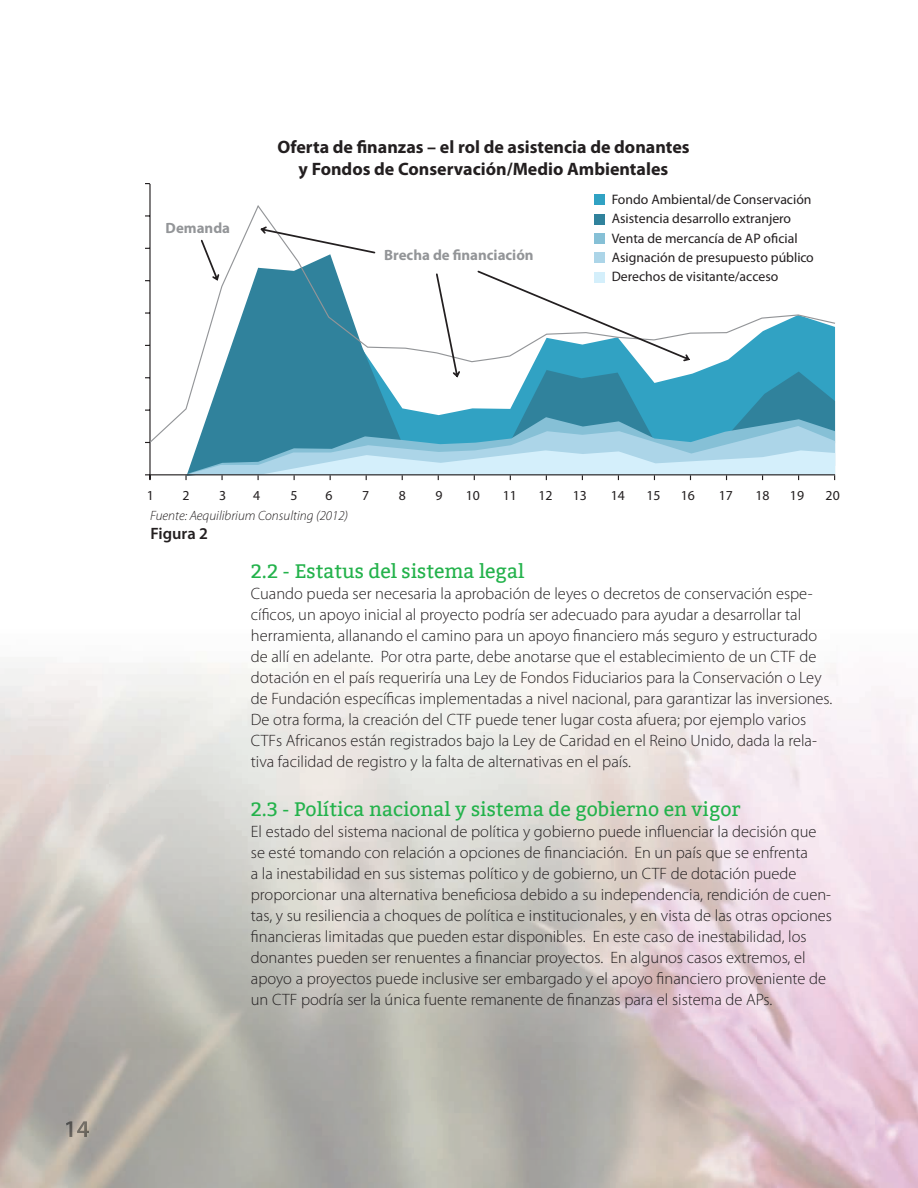
<style>
.page{position:relative;width:918px;height:1188px;background:#fff}
.page>*{position:absolute;margin:0;border:0;box-sizing:border-box;transform-origin:0 0}
.t1{font:19.5px "Bitter";color:#23b24b}
.t2{font:700 18px/21.6px "Myriad Pro";color:#231f20;text-align:center}
.t3{font:300 16.5px/21px "Myriad Pro";color:#231f20}
.t4{font:600 16.5px "Myriad Pro";color:#231f20}
.t5{font:700 14.85px "Myriad Pro";color:#939598}
.t6{font:13.8px/19.4px "Myriad Pro";color:#231f20}
.t7{font:italic 300 13.5px "Myriad Pro";color:#231f20}
</style>
<div class="page">
<img style="left:66px;top:1121px;width:23px;height:16px">
<hr style="left:149px;top:184px;width:2px;height:296px;background:#231f20">
<svg style="left:149px;top:204px;width:687px;height:240px"></svg>
<svg style="left:185px;top:370px;width:650px;height:110px;background:#79b6cb"></svg>
<hr style="left:149px;top:474px;width:686px;height:1px;background:#231f20">
<div style="left:595px;top:195px;width:10px;height:10px;background:#31a2c3"></div>
<div style="left:595px;top:214px;width:10px;height:10px;background:#30829c"></div>
<svg style="left:199px;top:225px;width:492px;height:154px"></svg>
<p class="t5" style="left:166px;top:219px;width:66px">Demanda</p>
<p class="t2" style="left:277px;top:136px;width:414px">Oferta de finanzas – el rol de asistencia de donantes y Fondos de Conservación/Medio Ambientales</p>
<p class="t5" style="left:384px;top:245px;width:151px">Brecha de financiación</p>
<p class="t6" style="left:612px;top:189px;width:204px">Fondo Ambiental/de Conservación Asistencia desarrollo extranjero Venta de mercancía de AP oficial Asignación de presupuesto público Derechos de visitante/acceso</p>
<p class="t6" style="left:147px;top:485px;width:9px">1</p>
<p class="t6" style="left:182px;top:485px;width:9px">2</p>
<p class="t6" style="left:219px;top:485px;width:9px">3</p>
<p class="t6" style="left:253px;top:485px;width:9px">4</p>
<p class="t6" style="left:290px;top:485px;width:9px">5</p>
<p class="t6" style="left:326px;top:485px;width:9px">6</p>
<p class="t6" style="left:362px;top:485px;width:9px">7</p>
<p class="t6" style="left:399px;top:485px;width:9px">8</p>
<p class="t6" style="left:435px;top:485px;width:9px">9</p>
<p class="t6" style="left:466px;top:485px;width:16px">10</p>
<p class="t6" style="left:503px;top:485px;width:16px">11</p>
<p class="t6" style="left:538px;top:485px;width:16px">12</p>
<p class="t6" style="left:573px;top:485px;width:16px">13</p>
<p class="t6" style="left:611px;top:485px;width:16px">14</p>
<p class="t6" style="left:646px;top:485px;width:16px">15</p>
<p class="t6" style="left:681px;top:485px;width:16px">16</p>
<p class="t6" style="left:719px;top:485px;width:16px">17</p>
<p class="t6" style="left:756px;top:485px;width:16px">18</p>
<p class="t6" style="left:790px;top:485px;width:16px">19</p>
<p class="t6" style="left:826px;top:485px;width:16px">20</p>
<p class="t7" style="left:150px;top:508px;width:199px">Fuente: Aequilibrium Consulting (2012)</p>
<p class="t4" style="left:151px;top:523px;width:59px">Figura 2</p>
<p class="t1" style="left:251px;top:560px;width:275px">2.2 - Estatus del sistema legal</p>
<p class="t3" style="left:251px;top:583px;width:583px">Cuando pueda ser necesaria la aprobación de leyes o decretos de conservación espe&shy;cíficos, un apoyo inicial al proyecto podría ser adecuado para ayudar a desarrollar tal herramienta, allanando el camino para un apoyo financiero más seguro y estructurado de allí en adelante. Por otra parte, debe anotarse que el establecimiento de un CTF de dotación en el país requeriría una Ley de Fondos Fiduciarios para la Conservación o Ley de Fundación específicas implementadas a nivel nacional, para garantizar las inversiones.<br>De otra forma, la creación del CTF puede tener lugar costa afuera; por ejemplo varios CTFs Africanos están registrados bajo la Ley de Caridad en el Reino Unido, dada la rela&shy;tiva facilidad de registro y la falta de alternativas en el país.</p>
<p class="t1" style="left:251px;top:798px;width:491px">2.3 - Política nacional y sistema de gobierno en vigor</p>
<p class="t3" style="left:251px;top:821px;width:583px">El estado del sistema nacional de política y gobierno puede influenciar la decisión que se esté tomando con relación a opciones de financiación. En un país que se enfrenta<br>a la inestabilidad en sus sistemas político y de gobierno, un CTF de dotación puede proporcionar una alternativa beneficiosa debido a su independencia, rendición de cuen&shy;tas, y su resiliencia a choques de política e institucionales, y en vista de las otras opciones financieras limitadas que pueden estar disponibles. En este caso de inestabilidad, los donantes pueden ser renuentes a financiar proyectos. En algunos casos extremos, el apoyo a proyectos puede inclusive ser embargado y el apoyo financiero proveniente de un CTF podría ser la única fuente remanente de finanzas para el sistema de APs.</p>
</div>
